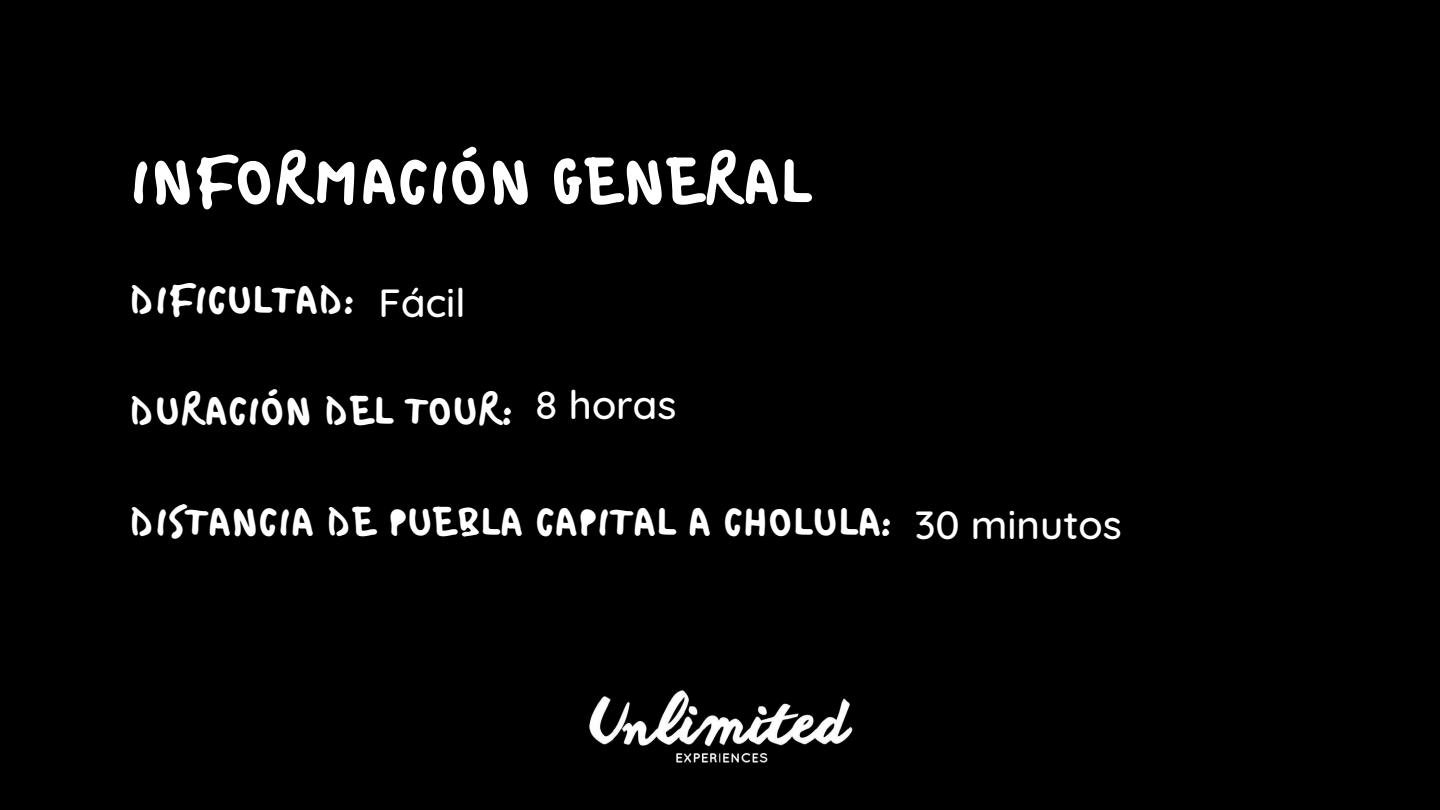
<style>
.page{position:relative;width:1440px;height:810px;background:#000}
.page>*{position:absolute;margin:0;border:0;box-sizing:border-box;transform-origin:0 0}
.t1{font:64px "Bristol";color:#fff}
.t2{font:40px "Bristol";color:#fff}
.t3{font:500 40px "Quicksand";color:#fff}
</style>
<div class="page">
<img style="left:589px;top:690px;width:264px;height:73px">
<h1 class="t1" style="left:129px;top:140px;width:684px">INFORMACIÓN GENERAL</h1>
<p class="t2" style="left:129px;top:274px;width:227px">DIFICULTAD:</p>
<p class="t3" style="left:379px;top:277px;width:88px">Fácil</p>
<p class="t2" style="left:129px;top:385px;width:385px">DURACIÓN DEL TOUR:</p>
<p class="t3" style="left:535px;top:379px;width:143px">8 horas</p>
<p class="t2" style="left:129px;top:496px;width:764px">DISTANCIA DE PUEBLA CAPITAL A CHOLULA:</p>
<p class="t3" style="left:915px;top:499px;width:209px">30 minutos</p>
</div>
